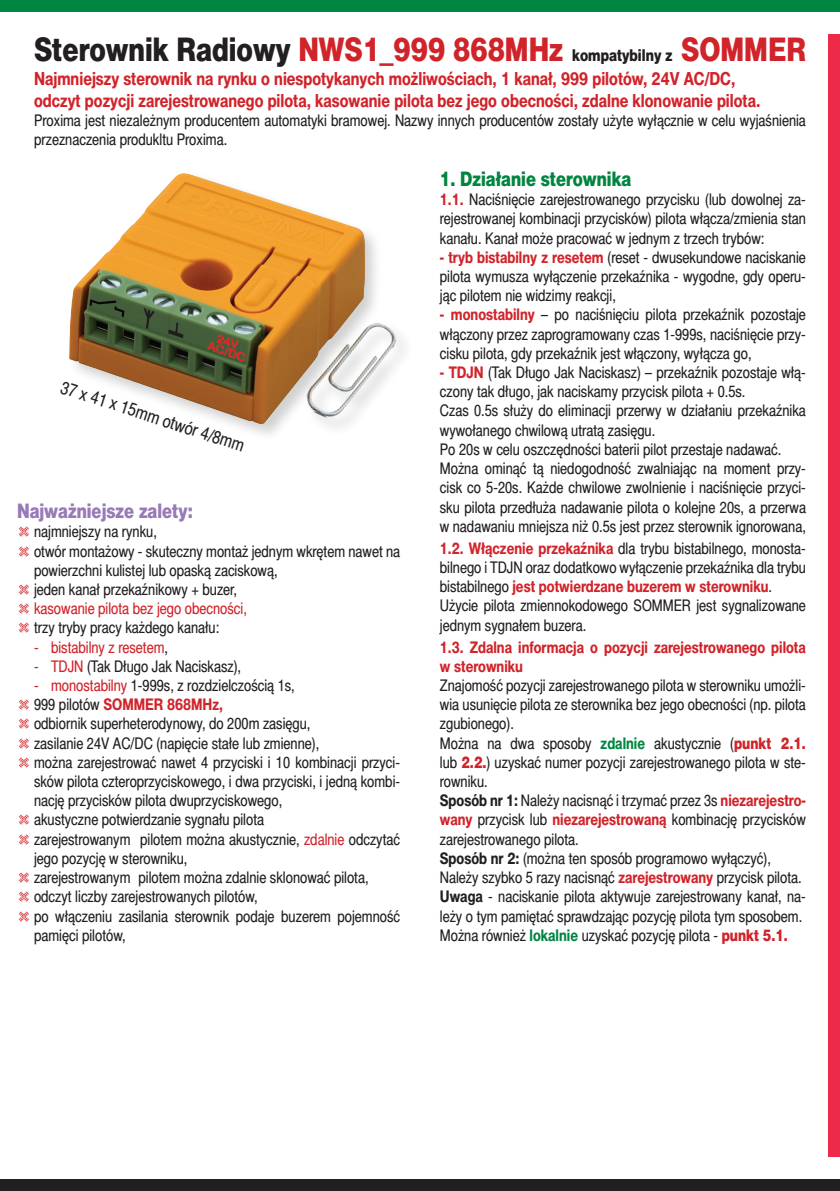
<style>
.page{position:relative;width:840px;height:1191px;background:#fff}
.page>*{position:absolute;margin:0;border:0;box-sizing:border-box;transform-origin:0 0}
.t1{font:32.6px "Switzer Cnd EFN Heavy";color:#d1232a}
.t2{font:20px "Switzer Cnd EFN Heavy";color:#008540}
.t3{font:20px "Switzer Cnd EFN Heavy";color:#977ab7}
.t4{font:700 18px "Switzer Cnd EFN";color:#d1232a}
.t5{font:18px "Switzer Cnd EFN";color:#231f20}
.t6{font:16px/19.2px "Switzer Cnd EFN";color:#231f20;text-align:justify}
.t7{font:700 16px/19.2px "Switzer Cnd EFN";color:#d1232a}
.t8{font:16px "Switzer Cnd EFN";color:#d1232a}
.s1{color:#231f20}
.s2{font-size:16.2px;color:#231f20}
.s3{font-family:"Dingbests";color:#d1232a}
.s4{font-family:"Dingbests"}
.s5{color:#d1232a}
.s6{font-family:"Dingbests";font-weight:400}
.s7{font-weight:400;color:#231f20}
.s8{font-weight:700;color:#d1232a}
.s9{font-weight:700;color:#008540}
.s10{font-family:"Switzer Cnd EFN Heavy";color:#d1232a}
.s11{font-weight:700}
</style>
<div class="page">
<div style="left:0;top:0;width:839px;height:11px;background:#008540"></div>
<div style="left:0;top:1179px;width:839px;height:12px;background:#231f20"></div>
<div style="left:828px;top:34px;width:11px;height:1123px;background:#ed2a47"></div>
<div style="left:67px;top:171px;width:316px;height:271px;background:#231f20;opacity:.21"></div>
<img style="left:70px;top:173px;width:294px;height:251px">
<div style="left:304px;top:321px;width:109px;height:115px;background:#fff"></div>
<img style="left:301px;top:308px;width:99px;height:123px">
<p class="t1" style="left:34px;top:30px;width:773px"><span class="s1">Sterownik Radiowy</span> NWS1_999 868MHz <span class="s2">kompatybilny z</span> SOMMER</p>
<p class="t4" style="left:34px;top:68px;width:702px">Najmniejszy sterownik na rynku o niespotykanych możliwościach, 1 kanał, 999 pilotów, 24V AC/DC,</p>
<p class="t4" style="left:34px;top:90px;width:727px">odczyt pozycji zarejestrowanego pilota, kasowanie pilota bez jego obecności, zdalne klonowanie pilota.</p>
<p class="t6" style="left:34px;top:111px;width:773px">Proxima jest niezależnym producentem automatyki bramowej. Nazwy innych producentów zostały użyte wyłącznie w celu wyjaśnienia przeznaczenia produkltu Proxima.</p>
<p class="t5" style="left:65px;top:376px;width:193px;rotate:18deg">37 x 41 x 15mm otwór 4/8mm</p>
<p class="t3" style="left:17px;top:499px;width:177px">Najważniejsze zalety:</p>
<p class="t6" style="left:17px;top:522px;width:141px"><span class="s3">t</span> najmniejszy na rynku,</p>
<p class="t6" style="left:34px;top:541px;width:367px;text-indent:-17px"><span class="s3">t</span> otwór montażowy - skuteczny montaż jednym wkrętem nawet na powierzchni kulistej lub opaską zaciskową,</p>
<p class="t6" style="left:17px;top:579px;width:221px"><span class="s3">t</span> jeden kanał przekaźnikowy + buzer,</p>
<p class="t8" style="left:17px;top:599px;width:231px"><span class="s4">t</span> kasowanie pilota bez jego obecności,</p>
<p class="t6" style="left:17px;top:618px;width:203px"><span class="s3">t</span> trzy tryby pracy każdego kanału:</p>
<p class="t8" style="left:34px;top:637px;width:135px">- bistabilny z resetem<span class="s1">,</span></p>
<p class="t6" style="left:34px;top:656px;width:208px"><span class="s5">- TDJN</span> (Tak Długo Jak Naciskasz),</p>
<p class="t6" style="left:34px;top:675px;width:262px"><span class="s5">- monostabilny</span> 1-999s, z rozdzielczością 1s,</p>
<p class="t7" style="left:17px;top:695px;width:207px"><span class="s6">t</span> <span class="s7">999 pilotów</span> SOMMER 868MHz,</p>
<p class="t6" style="left:17px;top:714px;width:295px"><span class="s3">t</span> odbiornik superheterodynowy, do 200m zasięgu,</p>
<p class="t6" style="left:17px;top:733px;width:303px"><span class="s3">t</span> zasilanie 24V AC/DC (napięcie stałe lub zmienne),</p>
<p class="t6" style="left:34px;top:752px;width:367px;text-indent:-17px"><span class="s3">t</span> można zarejestrować nawet 4 przyciski i 10 kombinacji przyci&shy;sków pilota czteroprzyciskowego, i dwa przyciski, i jedną kombi&shy;nację przycisków pilota dwuprzyciskowego,</p>
<p class="t6" style="left:17px;top:810px;width:248px"><span class="s3">t</span> akustyczne potwierdzanie sygnału pilota</p>
<p class="t6" style="left:34px;top:829px;width:367px;text-indent:-17px"><span class="s3">t</span> zarejestrowanym pilotem można akustycznie, <span class="s5">zdalnie</span> odczytać jego pozycję w sterowniku,</p>
<p class="t6" style="left:17px;top:867px;width:353px"><span class="s3">t</span> zarejestrowanym pilotem można zdalnie sklonować pilota,</p>
<p class="t6" style="left:17px;top:887px;width:242px"><span class="s3">t</span> odczyt liczby zarejestrowanych pilotów,</p>
<p class="t6" style="left:34px;top:906px;width:367px;text-indent:-17px"><span class="s3">t</span> po włączeniu zasilania sterownik podaje buzerem pojemność pamięci pilotów,</p>
<p class="t2" style="left:439px;top:167px;width:193px">1. Działanie sterownika</p>
<p class="t6" style="left:439px;top:190px;width:367px"><span class="s8">1.1.</span> Naciśnięcie zarejestrowanego przycisku (lub dowolnej za&shy;rejestrowanej kombinacji przycisków) pilota włącza/zmienia stan kanału. Kanał może pracować w jednym z trzech trybów:</p>
<p class="t6" style="left:439px;top:247px;width:367px"><span class="s8">- tryb bistabilny z resetem</span> (reset - dwusekundowe naciskanie pilota wymusza wyłączenie przekaźnika - wygodne, gdy operu&shy;jąc pilotem nie widzimy reakcji,</p>
<p class="t6" style="left:439px;top:305px;width:367px"><span class="s8">- monostabilny</span> – po naciśnięciu pilota przekaźnik pozostaje włączony przez zaprogramowany czas 1-999s, naciśnięcie przy&shy;cisku pilota, gdy przekaźnik jest włączony, wyłącza go,</p>
<p class="t6" style="left:439px;top:363px;width:367px"><span class="s8">- TDJN</span> (Tak Długo Jak Naciskasz) – przekaźnik pozostaje włą&shy;czony tak długo, jak naciskamy przycisk pilota + 0.5s.</p>
<p class="t6" style="left:439px;top:401px;width:367px">Czas 0.5s służy do eliminacji przerwy w działaniu przekaźnika wywołanego chwilową utratą zasięgu.</p>
<p class="t6" style="left:439px;top:439px;width:343px">Po 20s w celu oszczędności baterii pilot przestaje nadawać.</p>
<p class="t6" style="left:439px;top:459px;width:367px">Można ominąć tą niedogodność zwalniając na moment przy&shy;cisk co 5-20s. Każde chwilowe zwolnienie i naciśnięcie przyci&shy;sku pilota przedłuża nadawanie pilota o kolejne 20s, a przerwa w nadawaniu mniejsza niż 0.5s jest przez sterownik ignorowana,</p>
<p class="t6" style="left:439px;top:538px;width:367px"><span class="s8">1.2. Włączenie przekaźnika</span> dla trybu bistabilnego, monosta&shy;bilnego i TDJN oraz dodatkowo wyłączenie przekaźnika dla trybu bistabilnego <span class="s8">jest potwierdzane buzerem w sterowniku</span>.</p>
<p class="t6" style="left:439px;top:596px;width:367px">Użycie pilota zmiennokodowego SOMMER jest sygnalizowane jednym sygnałem buzera.</p>
<p class="t7" style="left:439px;top:637px;width:367px">1.3. Zdalna informacja o pozycji zarejestrowanego pilota w sterowniku</p>
<p class="t6" style="left:439px;top:675px;width:367px">Znajomość pozycji zarejestrowanego pilota w sterowniku umożli&shy;wia usunięcie pilota ze sterownika bez jego obecności (np. pilota zgubionego).</p>
<p class="t6" style="left:439px;top:733px;width:367px">Można na dwa sposoby <span class="s9">zdalnie</span> akustycznie (<span class="s10">punkt 2.1. </span>lub <span class="s10">2.2.</span>) uzyskać numer pozycji zarejestrowanego pilota w ste&shy;rowniku.</p>
<p class="t6" style="left:439px;top:791px;width:367px"><span class="s11">Sposób nr 1:</span> Należy nacisnąć i trzymać przez 3s <span class="s8">niezarejestro&shy;wany</span> przycisk lub <span class="s8">niezarejestrowaną</span> kombinację przycisków zarejestrowanego pilota.</p>
<p class="t6" style="left:439px;top:848px;width:332px"><span class="s11">Sposób nr 2:</span> (można ten sposób programowo wyłączyć),</p>
<p class="t6" style="left:439px;top:867px;width:363px">Należy szybko 5 razy nacisnąć <span class="s8">zarejestrowany</span> przycisk pilota.</p>
<p class="t6" style="left:439px;top:887px;width:367px"><span class="s11">Uwaga</span> - naciskanie pilota aktywuje zarejestrowany kanał, na&shy;leży o tym pamiętać sprawdzając pozycję pilota tym sposobem.</p>
<p class="t6" style="left:439px;top:925px;width:349px">Można również <span class="s9">lokalnie</span> uzyskać pozycję pilota - <span class="s10">punkt 5.1.</span></p>
</div>
